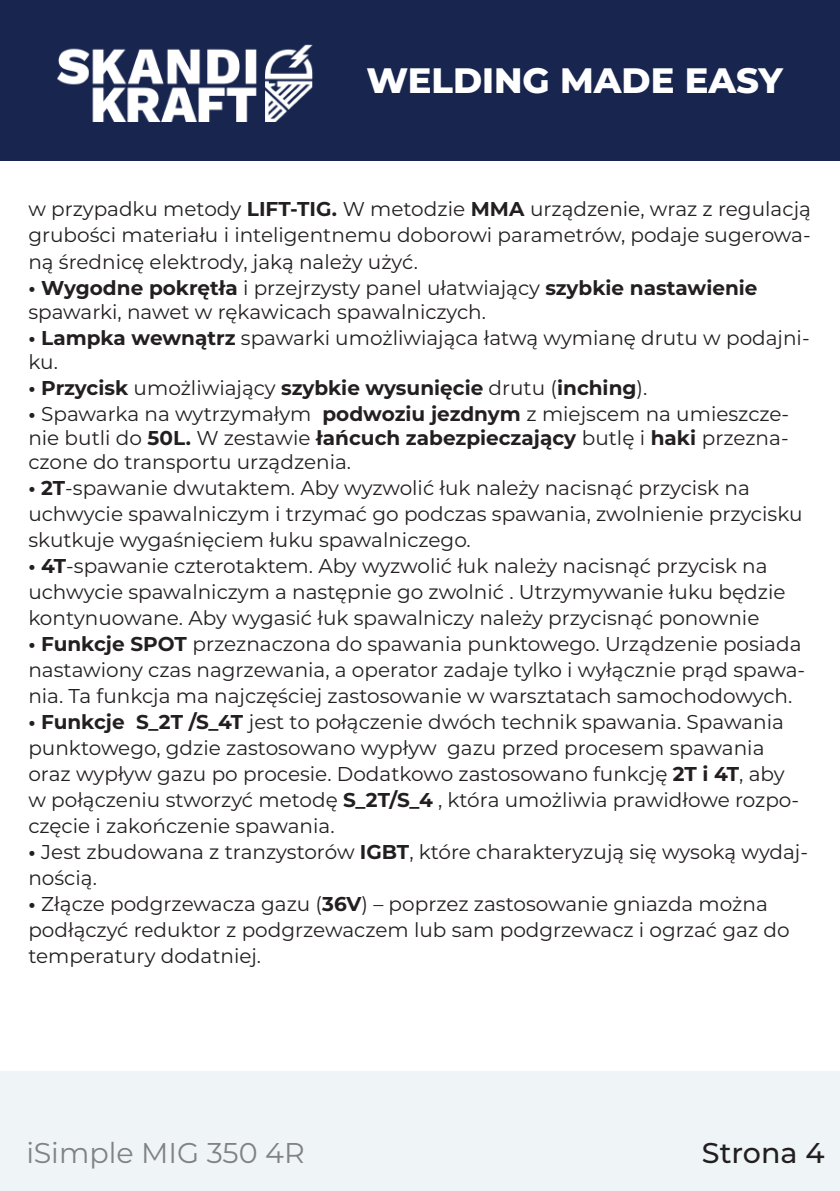
<style>
.page{position:relative;width:840px;height:1191px;background:#fff}
.page>*{position:absolute;margin:0;border:0;box-sizing:border-box;transform-origin:0 0}
.t1{font:800 35.2px "Montserrat";color:#fff}
.t2{font:28.6px "Montserrat";color:#808285}
.t3{font:500 28.6px "Montserrat";color:#231f20}
.t4{font:20px/26px "Montserrat";color:#231f20}
.t5{font:700 20px "Montserrat";color:#231f20}
.s1{font-weight:700}
.s2{font-weight:400}
</style>
<div class="page">
<div style="left:0;top:0;width:839px;height:161px;background:#18264f"></div>
<img style="left:58px;top:44px;width:255px;height:78px">
<div style="left:0;top:1071px;width:839px;height:119px;background:#eff5f6"></div>
<h1 class="t1" style="left:366px;top:57px;width:418px">WELDING MADE EASY</h1>
<p class="t4" style="left:28px;top:196px;width:783px;text-align:justify">w przypadku metody <span class="s1">LIFT-TIG.</span> W metodzie <span class="s1">MMA</span> urządzenie, wraz z regulacją grubości materiału i inteligentnemu doborowi parametrów, podaje sugerowa&shy;ną średnicę elektrody, jaką należy użyć.</p>
<p class="t4" style="left:28px;top:275px;width:730px;line-height:24px"><span class="s1">• Wygodne pokrętła</span> i przejrzysty panel ułatwiający <span class="s1">szybkie nastawienie </span>spawarki, nawet w rękawicach spawalniczych.</p>
<p class="t4" style="left:28px;top:325px;width:782px;line-height:24px"><span class="s1">• Lampka wewnątrz</span> spawarki umożliwiająca łatwą wymianę drutu w podajni&shy;ku.</p>
<p class="t5" style="left:28px;top:373px;width:620px">• Przycisk <span class="s2">umożliwiający</span> szybkie wysunięcie <span class="s2">drutu (</span>inching<span class="s2">).</span></p>
<p class="t4" style="left:28px;top:401px;width:762px;line-height:24px;text-align:justify"><span class="s1">•</span> Spawarka na wytrzymałym <span class="s1">podwoziu jezdnym</span> z miejscem na umieszcze&shy;nie butli do <span class="s1">50L.</span> W zestawie <span class="s1">łańcuch zabezpieczający</span> butlę i <span class="s1">haki</span> przezna&shy;czone do transportu urządzenia.</p>
<p class="t4" style="left:28px;top:474px;width:775px"><span class="s1">• 2T</span>-spawanie dwutaktem. Aby wyzwolić łuk należy nacisnąć przycisk na uchwycie spawalniczym i trzymać go podczas spawania, zwolnienie przycisku skutkuje wygaśnięciem łuku spawalniczego.</p>
<p class="t4" style="left:28px;top:552px;width:758px"><span class="s1">• 4T</span>-spawanie czterotaktem. Aby wyzwolić łuk należy nacisnąć przycisk na uchwycie spawalniczym a następnie go zwolnić . Utrzymywanie łuku będzie kontynuowane. Aby wygasić łuk spawalniczy należy przycisnąć ponownie</p>
<p class="t4" style="left:28px;top:630px;width:777px"><span class="s1">• Funkcje SPOT</span> przeznaczona do spawania punktowego. Urządzenie posiada nastawiony czas nagrzewania, a operator zadaje tylko i wyłącznie prąd spawa&shy;nia. Ta funkcja ma najczęściej zastosowanie w warsztatach samochodowych.</p>
<p class="t4" style="left:28px;top:708px;width:771px"><span class="s1">• Funkcje S_2T /S_4T</span> jest to połączenie dwóch technik spawania. Spawania punktowego, gdzie zastosowano wypływ gazu przed procesem spawania oraz wypływ gazu po procesie. Dodatkowo zastosowano funkcję <span class="s1">2T i 4T</span>, aby w połączeniu stworzyć metodę <span class="s1">S_2T/S_4</span> , która umożliwia prawidłowe rozpo&shy;częcie i zakończenie spawania.</p>
<p class="t4" style="left:28px;top:838px;width:780px"><span class="s1">•</span> Jest zbudowana z tranzystorów <span class="s1">IGBT</span>, które charakteryzują się wysoką wydaj&shy;nością.</p>
<p class="t4" style="left:28px;top:890px;width:762px"><span class="s1">•</span> Złącze podgrzewacza gazu (<span class="s1">36V</span>) – poprzez zastosowanie gniazda można podłączyć reduktor z podgrzewaczem lub sam podgrzewacz i ogrzać gaz do temperatury dodatniej.</p>
<h2 class="t2" style="left:27px;top:1133px;width:279px">iSimple MIG 350 4R</h2>
<h2 class="t3" style="left:701px;top:1132px;width:124px">Strona 4</h2>
</div>
